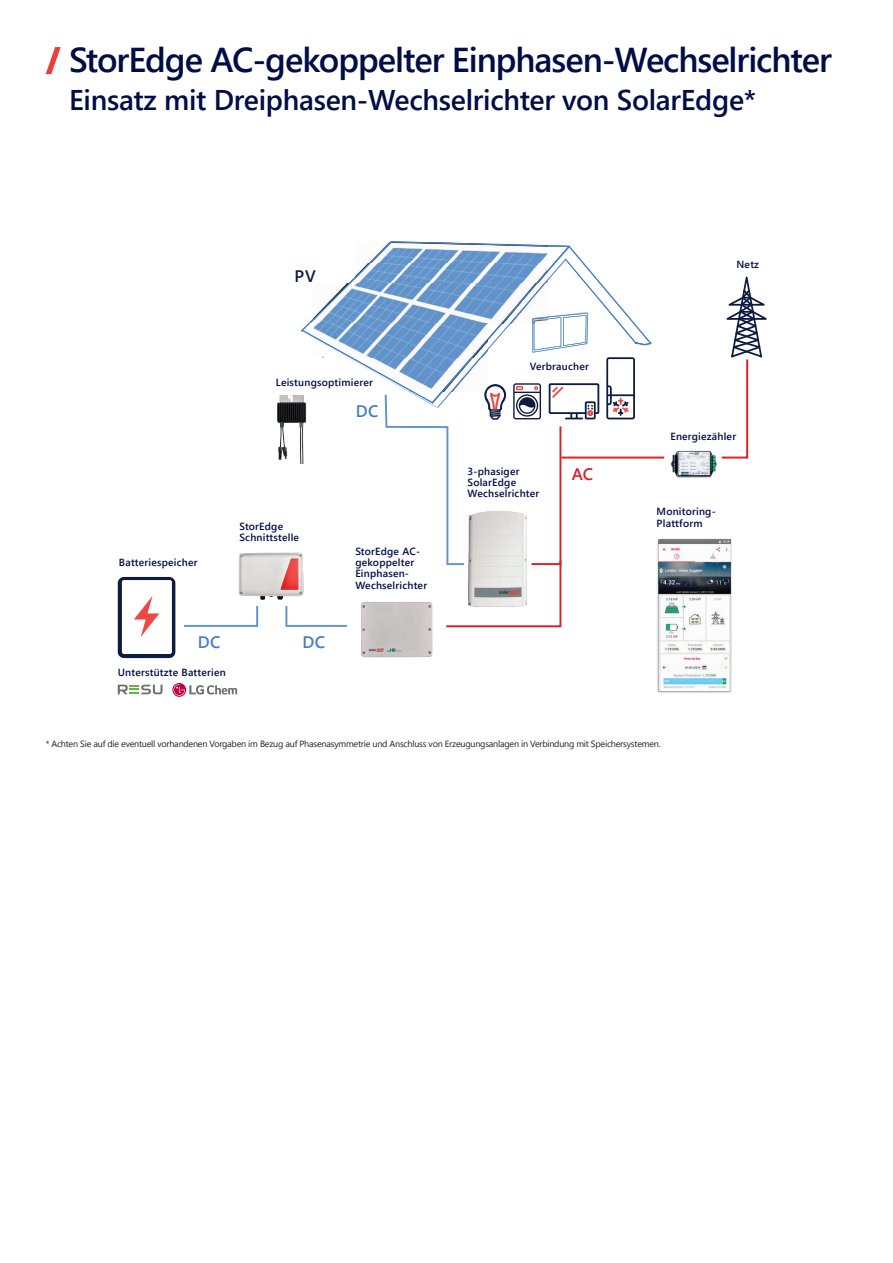
<style>
.page{position:relative;width:893px;height:1263px;background:#fff}
.page>*{position:absolute;margin:0;border:0;box-sizing:border-box;transform-origin:0 0}
.t1{font:600 34.5px "Segoe UI";letter-spacing:-.03em;color:#000d46}
.t2{font:600 28.5px "Segoe UI";letter-spacing:-.01em;color:#000d46}
.t3{font:600 16.65px "Segoe UI";color:#467ec1}
.t4{font:600 16.65px "Segoe UI";color:#0e1b40}
.t5{font:600 16.65px "Segoe UI";color:#da2128}
.t6{font:600 10.35px/11.2px "Segoe UI";letter-spacing:.02em;color:#000d46}
.t7{font:9px "Segoe UI";letter-spacing:-.025em;color:#231f20}
</style>
<div class="page">
<svg style="left:46px;top:47px;width:15px;height:27px"></svg>
<hr style="left:561px;top:457px;width:103px;height:1px;background:#da2128">
<svg style="left:172px;top:683px;width:14px;height:14px"></svg>
<svg style="left:173px;top:684px;width:64px;height:12px"></svg>
<svg style="left:118px;top:685px;width:45px;height:9px"></svg>
<svg style="left:184px;top:606px;width:75px;height:21px"></svg>
<svg style="left:721px;top:277px;width:46px;height:182px"></svg>
<img style="left:670px;top:450px;width:47px;height:28px">
<img style="left:361px;top:628px;width:72px;height:30px">
<img style="left:238px;top:553px;width:46px;height:47px">
<svg style="left:284px;top:241px;width:368px;height:387px"></svg>
<img style="left:277px;top:390px;width:32px;height:74px">
<img style="left:651px;top:534px;width:81px;height:159px">
<svg style="left:118px;top:577px;width:57px;height:81px"></svg>
<h1 class="t1" style="left:69px;top:32px;width:764px">StorEdge AC-gekoppelter Einphasen-Wechselrichter</h1>
<h2 class="t2" style="left:69px;top:77px;width:689px">Einsatz mit Dreiphasen-Wechselrichter von SolarEdge*</h2>
<h3 class="t4" style="left:294px;top:263px;width:23px">PV</h3>
<p class="t6" style="left:276px;top:377px;width:99px">Leistungsoptimierer</p>
<h3 class="t3" style="left:356px;top:397px;width:24px">DC</h3>
<p class="t6" style="left:119px;top:557px;width:80px">Batteriespeicher</p>
<p class="t6" style="left:239px;top:521px;width:61px">StorEdge<br>Schnittstelle</p>
<h3 class="t3" style="left:198px;top:629px;width:24px">DC</h3>
<p class="t6" style="left:154px;top:667px;width:74px">̈tzte Batterien</p>
<p class="t6" style="left:118px;top:667px;width:43px">Unterstu</p>
<h3 class="t3" style="left:303px;top:629px;width:24px">DC</h3>
<p class="t6" style="left:355px;top:545px;width:66px">StorEdge AC-</p>
<p class="t6" style="left:355px;top:579px;width:73px">Wechselrichter</p>
<p class="t6" style="left:355px;top:557px;width:60px">gekoppelter</p>
<p class="t6" style="left:355px;top:568px;width:55px">Einphasen-</p>
<p class="t6" style="left:530px;top:361px;width:60px">Verbraucher</p>
<p class="t6" style="left:467px;top:465px;width:73px">3-phasiger<br>SolarEdge<br>Wechselrichter</p>
<h3 class="t5" style="left:572px;top:461px;width:23px">AC</h3>
<p class="t6" style="left:736px;top:259px;width:24px">Netz</p>
<p class="t6" style="left:670px;top:431px;width:67px">Energiezähler</p>
<p class="t6" style="left:657px;top:506px;width:61px">Monitoring-</p>
<p class="t6" style="left:657px;top:517px;width:47px">Plattform</p>
<p class="t7" style="left:46px;top:737px;width:616px">* Achten Sie auf die eventuell vorhandenen Vorgaben im Bezug auf Phasenasymmetrie und Anschluss von Erzeugungsanlagen in Verbindung mit Speichersystemen.</p>
</div>
